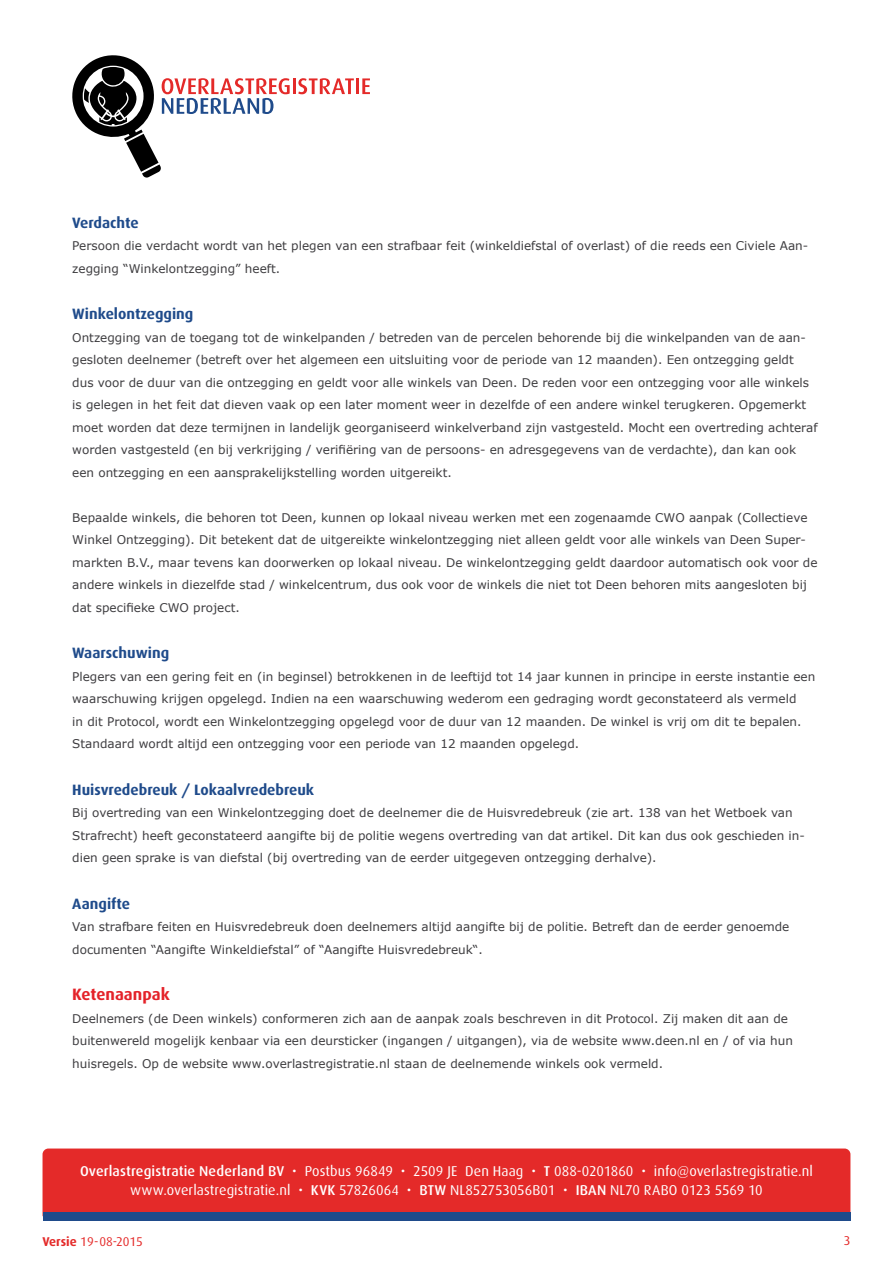
<style>
.page{position:relative;width:893px;height:1263px;background:#fff}
.page>*{position:absolute;margin:0;border:0;box-sizing:border-box;transform-origin:0 0}
.t1{font:700 16.5px "Dax";color:#e42229}
.t2{font:700 15px "Dax";color:#1f4b8b}
.t3{font:14.25px/19.5px "Dax";letter-spacing:.005em;color:#fff;text-align:center}
.t4{font:12.75px "Dax";color:#e42a29}
.t5{font:12px/22.5px "Verdana";color:#3e3d40}
.s1{font-weight:500}
.s2{font-weight:700}
</style>
<div class="page">
<div style="left:43px;top:1148px;width:807px;height:64px;background:#e42a29"></div>
<div style="left:43px;top:1212px;width:807px;height:8px;background:#1f4b8b"></div>
<hr style="left:293px;top:78px;width:3px;height:16px;background:#e42a29">
<svg style="left:298px;top:78px;width:56px;height:16px"></svg>
<hr style="left:356px;top:78px;width:3px;height:16px;background:#e42a29">
<svg style="left:362px;top:78px;width:8px;height:16px"></svg>
<svg style="left:72px;top:55px;width:218px;height:123px"></svg>
<p class="t2" style="left:72px;top:214px;width:68px">Verdachte</p>
<p class="t5" style="left:72px;top:234px;width:737px">Persoon die verdacht wordt van het plegen van een strafbaar feit (winkeldiefstal of overlast) of die reeds een Civiele Aan&shy;zegging “Winkelontzegging” heeft.</p>
<p class="t2" style="left:72px;top:305px;width:123px">Winkelontzegging</p>
<p class="t5" style="left:72px;top:326px;width:747px">Ontzegging van de toegang tot de winkelpanden / betreden van de percelen behorende bij die winkelpanden van de aan&shy;gesloten deelnemer (betreft over het algemeen een uitsluiting voor de periode van 12 maanden). Een ontzegging geldt dus voor de duur van die ontzegging en geldt voor alle winkels van Deen. De reden voor een ontzegging voor alle winkels is gelegen in het feit dat dieven vaak op een later moment weer in dezelfde of een andere winkel terugkeren. Opgemerkt moet worden dat deze termijnen in landelijk georganiseerd winkelverband zijn vastgesteld. Mocht een overtreding achteraf worden vastgesteld (en bij verkrijging / verifiëring van de persoons- en adresgegevens van de verdachte), dan kan ook een ontzegging en een aansprakelijkstelling worden uitgereikt.</p>
<p class="t5" style="left:72px;top:506px;width:747px">Bepaalde winkels, die behoren tot Deen, kunnen op lokaal niveau werken met een zogenaamde CWO aanpak (Collectieve Winkel Ontzegging). Dit betekent dat de uitgereikte winkelontzegging niet alleen geldt voor alle winkels van Deen Super&shy;markten B.V., maar tevens kan doorwerken op lokaal niveau. De winkelontzegging geldt daardoor automatisch ook voor de andere winkels in diezelfde stad / winkelcentrum, dus ook voor de winkels die niet tot Deen behoren mits aangesloten bij dat specifieke CWO project.</p>
<p class="t2" style="left:72px;top:644px;width:98px">Waarschuwing</p>
<p class="t5" style="left:72px;top:665px;width:744px">Plegers van een gering feit en (in beginsel) betrokkenen in de leeftijd tot 14 jaar kunnen in principe in eerste instantie een waarschuwing krijgen opgelegd. Indien na een waarschuwing wederom een gedraging wordt geconstateerd als vermeld<br>in dit Protocol, wordt een Winkelontzegging opgelegd voor de duur van 12 maanden. De winkel is vrij om dit te bepalen.<br>Standaard wordt altijd een ontzegging voor een periode van 12 maanden opgelegd.</p>
<p class="t2" style="left:72px;top:781px;width:243px">Huisvredebreuk / Lokaalvredebreuk</p>
<p class="t5" style="left:72px;top:801px;width:734px">Bij overtreding van een Winkelontzegging doet de deelnemer die de Huisvredebreuk (zie art. 138 van het Wetboek van<br>Strafrecht) heeft geconstateerd aangifte bij de politie wegens overtreding van dat artikel. Dit kan dus ook geschieden in&shy;dien geen sprake is van diefstal (bij overtreding van de eerder uitgegeven ontzegging derhalve).</p>
<p class="t2" style="left:72px;top:895px;width:59px">Aangifte</p>
<p class="t5" style="left:72px;top:915px;width:719px">Van strafbare feiten en Huisvredebreuk doen deelnemers altijd aangifte bij de politie. Betreft dan de eerder genoemde documenten “Aangifte Winkeldiefstal” of “Aangifte Huisvredebreuk“.</p>
<h1 class="t1" style="left:72px;top:985px;width:99px">Ketenaanpak</h1>
<p class="t5" style="left:72px;top:1007px;width:722px">Deelnemers (de Deen winkels) conformeren zich aan de aanpak zoals beschreven in dit Protocol. Zij maken dit aan de buitenwereld mogelijk kenbaar via een deursticker (ingangen / uitgangen), via de website www.deen.nl en / of via hun huisregels. Op de website www.overlastregistratie.nl staan de deelnemende winkels ook vermeld.</p>
<p class="t3" style="left:80px;top:1161px;width:734px"><span class="s1">Overlastregistratie Nederland BV</span> • Postbus 96849 • 2509 JE Den Haag • <span class="s1">T</span> 088-0201860 • info@overlastregistratie.nl www.overlastregistratie.nl • <span class="s1">KVK</span> 57826064 • <span class="s1">BTW</span> NL852753056B01 • <span class="s1">IBAN</span> NL70 RABO 0123 5569 10</p>
<p class="t4" style="left:43px;top:1235px;width:102px"><span class="s2">Versie</span> 19-08-2015</p>
<p class="t4" style="left:844px;top:1233px;width:8px">3</p>
</div>
